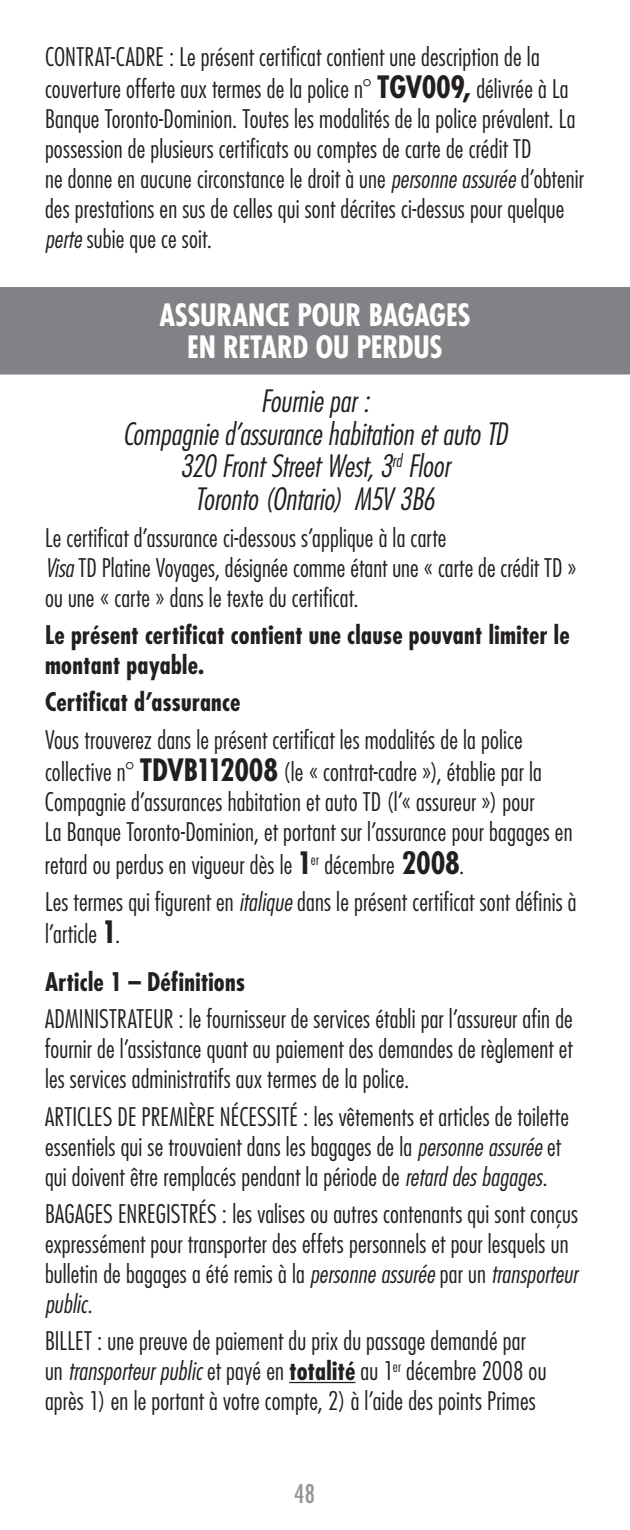
<style>
.page{position:relative;width:630px;height:1530px;background:#fff}
.page>*{position:absolute;margin:0;border:0;box-sizing:border-box;transform-origin:0 0}
.t1{font:italic 300 condensed 30px/32.5px "Futura Std";letter-spacing:-.005em;color:#231f20;text-align:center}
.t2{font:700 condensed 30px/32.5px "Futura Std";letter-spacing:-.01em;color:#fff;text-align:center}
.t3{font:300 condensed 25px/30px "Futura Std";letter-spacing:.005em;color:#231f20}
.t4{font:700 condensed 25px/30px "Futura Std";letter-spacing:.01em;color:#231f20}
.t5{font:condensed 25px "Futura Std";color:#939598}
.s1{font-weight:700;font-size:30px}
.s2{font-style:italic}
.s3{font-weight:700}
</style>
<div class="page">
<hr style="left:289px;top:1382px;width:66px;height:1px;background:#231f20">
<div style="left:0;top:287px;width:630px;height:88px;background:#808285"></div>
<p class="t3" style="left:45px;top:40px;width:525px;line-height:32.5px">CONTRAT-CADRE : Le présent certificat contient une description de la couverture offerte aux termes de la police n° <span class="s1">TGV009,</span> délivrée à La</p>
<p class="t3" style="left:45px;top:104px;width:541px">Banque Toronto-Dominion. Toutes les modalités de la police prévalent. La possession de plusieurs certificats ou comptes de carte de crédit TD<br>ne donne en aucune circonstance le droit à une <span class="s2">personne assurée</span> d’obtenir des prestations en sus de celles qui sont décrites ci-dessus pour quelque <span class="s2">perte</span> subie que ce soit.</p>
<h2 class="t2" style="left:159px;top:298px;width:313px">ASSURANCE POUR BAGAGES<br>EN RETARD OU PERDUS</h2>
<p class="t1" style="left:123px;top:386px;width:386px">Fournie par :<br>Compagnie d’assurance habitation et auto TD<br>320 Front Street West, 3<sup>rd</sup> Floor<br>Toronto (Ontario) M5V 3B6</p>
<p class="t3" style="left:45px;top:523px;width:533px">Le certificat d’assurance ci-dessous s’applique à la carte<br><span class="s2">Visa</span> TD Platine Voyages, désignée comme étant une « carte de crédit TD » ou une « carte » dans le texte du certificat.</p>
<p class="t4" style="left:45px;top:620px;width:526px">Le présent certificat contient une clause pouvant limiter le montant payable.</p>
<h3 class="t4" style="left:45px;top:687px;width:197px">Certificat d’assurance</h3>
<p class="t3" style="left:45px;top:723px;width:498px;line-height:32.5px">Vous trouverez dans le présent certificat les modalités de la police collective n° <span class="s1">TDVB112008</span> (le « contrat-cadre »), établie par la</p>
<p class="t3" style="left:45px;top:787px;width:529px">Compagnie d’assurances habitation et auto TD (l’« assureur ») pour<br>La Banque Toronto-Dominion, et portant sur l’assurance pour bagages en</p>
<p class="t3" style="left:45px;top:849px;width:421px">retard ou perdus en vigueur dès le <span class="s1">1</span><sup>er</sup> décembre <span class="s1">2008</span>.</p>
<p class="t3" style="left:45px;top:885px;width:533px;line-height:32.5px">Les termes qui figurent en <span class="s2">italique</span> dans le présent certificat sont définis à l’article <span class="s1">1</span>.</p>
<h3 class="t4" style="left:45px;top:967px;width:202px">Article 1 – Définitions</h3>
<p class="t3" style="left:45px;top:1004px;width:529px;text-align:justify">ADMINISTRATEUR : le fournisseur de services établi par l’assureur afin de fournir de l’assistance quant au paiement des demandes de règlement et les services administratifs aux termes de la police.</p>
<p class="t3" style="left:45px;top:1101px;width:525px">ARTICLES DE PREMIÈRE NÉCESSITÉ : les vêtements et articles de toilette essentiels qui se trouvaient dans les bagages de la <span class="s2">personne assurée</span> et qui doivent être remplacés pendant la période de <span class="s2">retard des bagages</span>.</p>
<p class="t3" style="left:45px;top:1199px;width:535px">BAGAGES ENREGISTRÉS : les valises ou autres contenants qui sont conçus expressément pour transporter des effets personnels et pour lesquels un bulletin de bagages a été remis à la <span class="s2">personne assurée</span> par un <span class="s2">transporteur public</span>.</p>
<p class="t3" style="left:45px;top:1326px;width:503px">BILLET : une preuve de paiement du prix du passage demandé par un <span class="s2">transporteur public</span> et payé en <span class="s3">totalité</span> au 1<sup>er</sup> décembre 2008 ou après 1) en le portant à votre compte, 2) à l’aide des points Primes</p>
<p class="t5" style="left:294px;top:1479px;width:22px">48</p>
</div>
